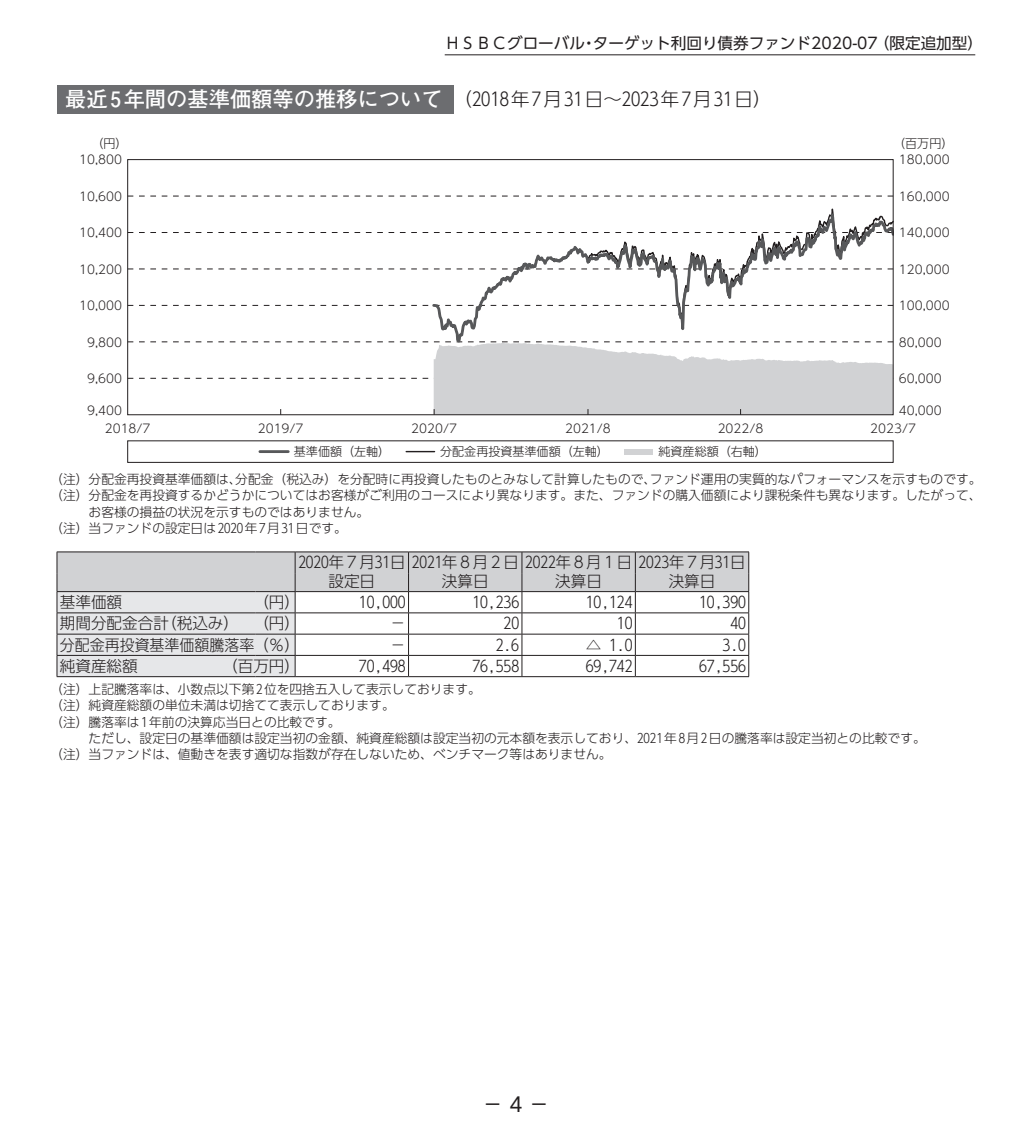
<style>
.page{position:relative;width:1032px;height:1134px;background:#fff}
.page>*{position:absolute;margin:0;border:0;box-sizing:border-box;transform-origin:0 0}
.t1{font:19.8px "UD Shin Go Pro";color:#231f20}
.t2{font:300 18.4px "UD Shin Go Pro";color:#231f20}
.t3{font:300 15.6px/18.4px "UD Shin Go Pro";color:#231f20}
.t4{font:15.6px "UD Shin Go Pro";color:#231f20}
.t5{font:300 15.6px "UD Shin Go Pro";color:#231f20;scale:.96 1}
.t6{font:300 12.8px/16.4px "UD Shin Go Pro";color:#231f20}
.t7{font:300 12px "UD Shin Go Pro";color:#231f20}
.s1{font-family:"Futo Go B101 Pro";font-weight:700;font-size:21.2px;color:#fff}
</style>
<div class="page">
<div style="left:57px;top:85px;width:397px;height:28px;background:#6c6d70"></div>
<div style="left:624px;top:449px;width:29px;height:5px;background:#d1d2d4"></div>
<hr style="left:260px;top:450px;width:28px;height:3px;background:#57585a">
<svg style="left:406px;top:451px;width:28px;height:1px"></svg>
<div style="left:127px;top:441px;width:766px;height:22px;border:1px solid #231f20"></div>
<svg style="left:129px;top:305px;width:300px;height:1px"></svg>
<svg style="left:129px;top:269px;width:300px;height:1px"></svg>
<svg style="left:129px;top:232px;width:300px;height:1px"></svg>
<svg style="left:129px;top:196px;width:300px;height:1px"></svg>
<svg style="left:432px;top:195px;width:459px;height:146px"></svg>
<svg style="left:129px;top:341px;width:762px;height:72px"></svg>
<div style="left:127px;top:159px;width:766px;height:256px;border:1px solid #231f20"></div>
<svg style="left:57px;top:552px;width:692px;height:125px"></svg>
<hr style="left:445px;top:54px;width:530px;height:1px;background:#231f20">
<p class="t4" style="left:445px;top:31px;width:540px">ＨＳＢＣグローバル・ターゲット利回り債券ファンド2020-07（限定追加型）</p>
<h2 class="t2" style="left:65px;top:84px;width:708px"><span class="s1">最近 5年間の基準価額等の推移について</span>（2018年 7月 31日～2023年 7月 31日）</h2>
<p class="t7" style="left:92px;top:133px;width:38px">（円）</p>
<p class="t7" style="left:893px;top:133px;width:62px">（百万円）</p>
<p class="t7" style="left:79px;top:150px;width:44px">10,800</p>
<p class="t7" style="left:899px;top:150px;width:52px">180,000</p>
<p class="t7" style="left:79px;top:186px;width:44px">10,600</p>
<p class="t7" style="left:899px;top:186px;width:52px">160,000</p>
<p class="t7" style="left:79px;top:223px;width:44px">10,400</p>
<p class="t7" style="left:899px;top:223px;width:52px">140,000</p>
<p class="t7" style="left:79px;top:259px;width:44px">10,200</p>
<p class="t7" style="left:899px;top:259px;width:52px">120,000</p>
<p class="t7" style="left:79px;top:296px;width:44px">10,000</p>
<p class="t7" style="left:899px;top:296px;width:52px">100,000</p>
<p class="t7" style="left:87px;top:332px;width:36px">9,800</p>
<p class="t7" style="left:899px;top:332px;width:44px">80,000</p>
<p class="t7" style="left:87px;top:369px;width:36px">9,600</p>
<p class="t7" style="left:899px;top:369px;width:44px">60,000</p>
<p class="t7" style="left:87px;top:400px;width:36px">9,400</p>
<p class="t7" style="left:899px;top:400px;width:44px">40,000</p>
<p class="t7" style="left:105px;top:419px;width:47px">2018/7</p>
<p class="t7" style="left:258px;top:419px;width:47px">2019/7</p>
<p class="t7" style="left:411px;top:419px;width:47px">2020/7</p>
<p class="t7" style="left:565px;top:419px;width:47px">2021/8</p>
<p class="t7" style="left:718px;top:419px;width:47px">2022/8</p>
<p class="t7" style="left:870px;top:419px;width:47px">2023/7</p>
<p class="t6" style="left:50px;top:471px;width:933px">（注）分配金再投資基準価額は、分配金（税込み）を分配時に再投資したものとみなして計算したもので、ファンド運用の実質的なパフォーマンスを示すものです。</p>
<p class="t6" style="left:50px;top:487px;width:933px">（注）分配金を再投資するかどうかについてはお客様がご利用のコースにより異なります。また、ファンドの購入価額により課税条件も異なります。したがって、</p>
<p class="t6" style="left:89px;top:503px;width:282px">お客様の損益の状況を示すものではありません。</p>
<p class="t6" style="left:50px;top:520px;width:298px">（注）当ファンドの設定日は 2020年 7月 31日です。</p>
<p class="t3" style="left:328px;top:553px;width:419px;text-indent:-30px">2020年7月31日 2021年8月2日 2022年8月1日 2023年7月31日設定日</p>
<p class="t7" style="left:294px;top:442px;width:98px">基準価額（左軸）</p>
<p class="t7" style="left:440px;top:442px;width:170px">分配金再投資基準価額（左軸）</p>
<p class="t7" style="left:658px;top:442px;width:110px">純資産総額（右軸）</p>
<p class="t3" style="left:442px;top:571px;width:48px">決算日</p>
<p class="t3" style="left:555px;top:571px;width:48px">決算日</p>
<p class="t3" style="left:669px;top:571px;width:48px">決算日</p>
<p class="t3" style="left:60px;top:592px;width:64px">基準価額</p>
<p class="t3" style="left:253px;top:592px;width:48px">（円）</p>
<p class="t3" style="left:359px;top:592px;width:48px">10,000</p>
<p class="t3" style="left:472px;top:592px;width:48px">10,236</p>
<p class="t3" style="left:586px;top:592px;width:48px">10,124</p>
<p class="t3" style="left:699px;top:592px;width:48px">10,390</p>
<p class="t3" style="left:60px;top:614px;width:242px">期間分配金合計（税込み） （円）</p>
<p class="t3" style="left:390px;top:614px;width:17px">－</p>
<p class="t3" style="left:503px;top:614px;width:17px">20</p>
<p class="t3" style="left:617px;top:614px;width:17px">10</p>
<p class="t3" style="left:730px;top:614px;width:17px">40</p>
<p class="t5" style="left:60px;top:632px;width:252px">分配金再投資基準価額騰落率（％）</p>
<p class="t3" style="left:390px;top:635px;width:17px">－</p>
<p class="t3" style="left:496px;top:635px;width:25px">2.6</p>
<p class="t3" style="left:586px;top:635px;width:48px">△ 1.0</p>
<p class="t3" style="left:722px;top:635px;width:25px">3.0</p>
<p class="t3" style="left:60px;top:656px;width:79px">純資産総額</p>
<p class="t3" style="left:222px;top:656px;width:79px">（百万円）</p>
<p class="t3" style="left:359px;top:656px;width:48px">70,498</p>
<p class="t3" style="left:472px;top:656px;width:48px">76,558</p>
<p class="t3" style="left:586px;top:656px;width:48px">69,742</p>
<p class="t3" style="left:699px;top:656px;width:48px">67,556</p>
<p class="t6" style="left:50px;top:680px;width:432px">（注）上記騰落率は、小数点以下第 2位を四捨五入して表示しております。（注）純資産総額の単位未満は切捨てて表示しております。<br>（注）騰落率は 1年前の決算応当日との比較です。</p>
<p class="t6" style="left:50px;top:729px;width:877px;text-indent:38px">ただし、設定日の基準価額は設定当初の金額、純資産総額は設定当初の元本額を表示しており、2021年 8月 2日の騰落率は設定当初との比較です。（注）当ファンドは、値動きを表す適切な指数が存在しないため、ベンチマーク等はありません。</p>
<h1 class="t1" style="left:483px;top:1088px;width:67px">－ 4 －</h1>
</div>
